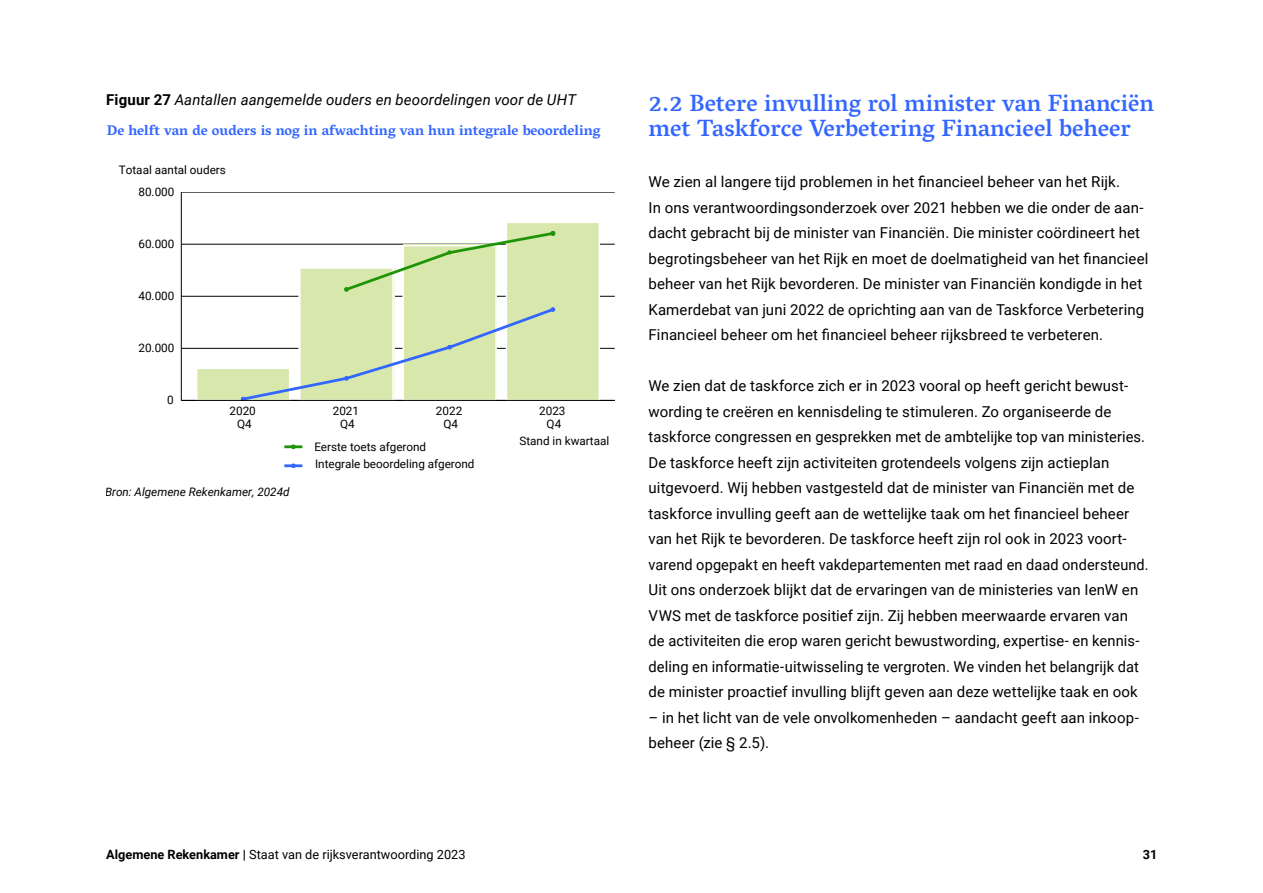
<style>
.page{position:relative;width:1263px;height:893px;background:#fff}
.page>*{position:absolute;margin:0;border:0;box-sizing:border-box;transform-origin:0 0}
._02_Paragraaf__h3{font:500 24px/25.5px "Vesper Libre";color:#36f}
._02_Broodtekst{font:15px/25.5px "Roboto";letter-spacing:.005em;color:#000}
.AR_02_Figuur_Kop_en_nr___figuurtitel_is_{font:italic 15px "Roboto";letter-spacing:.01em;color:#000}
.t1{font:700 14.25px "Vesper Libre";color:#36f}
.t2{font:12.75px "Roboto";color:#000}
.t3{font:700 12.75px "Roboto";color:#000}
.t4{font:11.7px/12.6px "Roboto";color:#000;text-align:center}
.t5{font:italic 11.7px "Roboto";color:#000}
.s1{font-weight:700;font-style:normal}
.s2{font-weight:700}
</style>
<div class="page">
<hr style="left:181px;top:348px;width:434px;height:1px;background:#000">
<hr style="left:181px;top:296px;width:434px;height:1px;background:#000">
<hr style="left:181px;top:244px;width:434px;height:1px;background:#000">
<hr style="left:181px;top:192px;width:434px;height:1px;background:#000">
<div style="left:197px;top:368px;width:93px;height:32px;background:#d8e8ac"></div>
<div style="left:196px;top:368px;width:94px;height:32px;border:1px solid #fff"></div>
<div style="left:300px;top:268px;width:93px;height:132px;background:#d8e8ac"></div>
<div style="left:403px;top:246px;width:93px;height:154px;background:#d8e8ac"></div>
<div style="left:506px;top:222px;width:93px;height:178px;background:#d8e8ac"></div>
<div style="left:506px;top:222px;width:94px;height:178px;border:1px solid #fff"></div>
<svg style="left:343px;top:230px;width:213px;height:63px"></svg>
<svg style="left:240px;top:307px;width:316px;height:93px"></svg>
<hr style="left:181px;top:192px;width:1px;height:208px;background:#000">
<hr style="left:181px;top:400px;width:434px;height:1px;background:#000">
<hr style="left:284px;top:445px;width:18px;height:3px;background:#209409">
<hr style="left:284px;top:464px;width:18px;height:3px;background:#36f">
<h4 class="AR_02_Figuur_Kop_en_nr___figuurtitel_is_" style="left:106px;top:89px;width:471px"><span class="s1">Figuur 27</span> Aantallen aangemelde ouders en beoordelingen voor de UHT</h4>
<p class="t1" style="left:107px;top:122px;width:495px">De helft van de ouders is nog in afwachting van hun integrale beoordeling</p>
<p class="t4" style="left:119px;top:163px;width:109px">Totaal aantal ouders</p>
<p class="t4" style="left:138px;top:185px;width:38px">80.000</p>
<p class="t4" style="left:138px;top:237px;width:38px">60.000</p>
<p class="t4" style="left:138px;top:289px;width:38px">40.000</p>
<p class="t4" style="left:138px;top:341px;width:38px">20.000</p>
<p class="t4" style="left:167px;top:393px;width:8px">0</p>
<p class="t4" style="left:230px;top:404px;width:28px">2020<br>Q4</p>
<p class="t4" style="left:333px;top:404px;width:28px">2021<br>Q4</p>
<p class="t4" style="left:436px;top:404px;width:28px">2022<br>Q4</p>
<p class="t4" style="left:539px;top:404px;width:28px">2023<br>Q4</p>
<p class="t4" style="left:519px;top:434px;width:91px">Stand in kwartaal</p>
<p class="t4" style="left:314px;top:440px;width:113px">Eerste toets afgerond</p>
<p class="t4" style="left:315px;top:457px;width:161px">Integrale beoordeling afgerond</p>
<p class="t5" style="left:105px;top:484px;width:186px">Bron: Algemene Rekenkamer, 2024d</p>
<h3 class="_02_Paragraaf__h3" style="left:648px;top:90px;width:507px">2.2 Betere invulling rol minister van Financiën met Taskforce Verbetering Financieel beheer</h3>
<p class="_02_Broodtekst" style="left:648px;top:168px;width:501px">We zien al langere tijd problemen in het financieel beheer van het Rijk.<br>In ons verantwoordingsonderzoek over 2021 hebben we die onder de aan&shy;dacht gebracht bij de minister van Financiën. Die minister coördineert het begrotingsbeheer van het Rijk en moet de doelmatigheid van het financieel beheer van het Rijk bevorderen. De minister van Financiën kondigde in het Kamerdebat van juni 2022 de oprichting aan van de Taskforce Verbetering Financieel beheer om het financieel beheer rijksbreed te verbeteren.</p>
<p class="_02_Broodtekst" style="left:648px;top:372px;width:502px">We zien dat de taskforce zich er in 2023 vooral op heeft gericht bewust&shy;wording te creëren en kennisdeling te stimuleren. Zo organiseerde de taskforce congressen en gesprekken met de ambtelijke top van ministeries.<br>De taskforce heeft zijn activiteiten grotendeels volgens zijn actieplan uitgevoerd. Wij hebben vastgesteld dat de minister van Financiën met de taskforce invulling geeft aan de wettelijke taak om het financieel beheer van het Rijk te bevorderen. De taskforce heeft zijn rol ook in 2023 voort&shy;varend opgepakt en heeft vakdepartementen met raad en daad ondersteund.<br>Uit ons onderzoek blijkt dat de ervaringen van de ministeries van IenW en VWS met de taskforce positief zijn. Zij hebben meerwaarde ervaren van<br>de activiteiten die erop waren gericht bewustwording, expertise- en kennis&shy;deling en informatie-uitwisseling te vergroten. We vinden het belangrijk dat de minister proactief invulling blijft geven aan deze wettelijke taak en ook</p>
<p class="_02_Broodtekst" style="left:648px;top:704px;width:491px">– in het licht van de vele onvolkomenheden – aandacht geeft aan inkoop&shy;beheer (zie § 2.5).</p>
<p class="t2" style="left:106px;top:845px;width:361px"><span class="s2">Algemene Rekenkamer |</span> Staat van de rijksverantwoording 2023</p>
<p class="t3" style="left:1143px;top:845px;width:16px">31</p>
</div>
